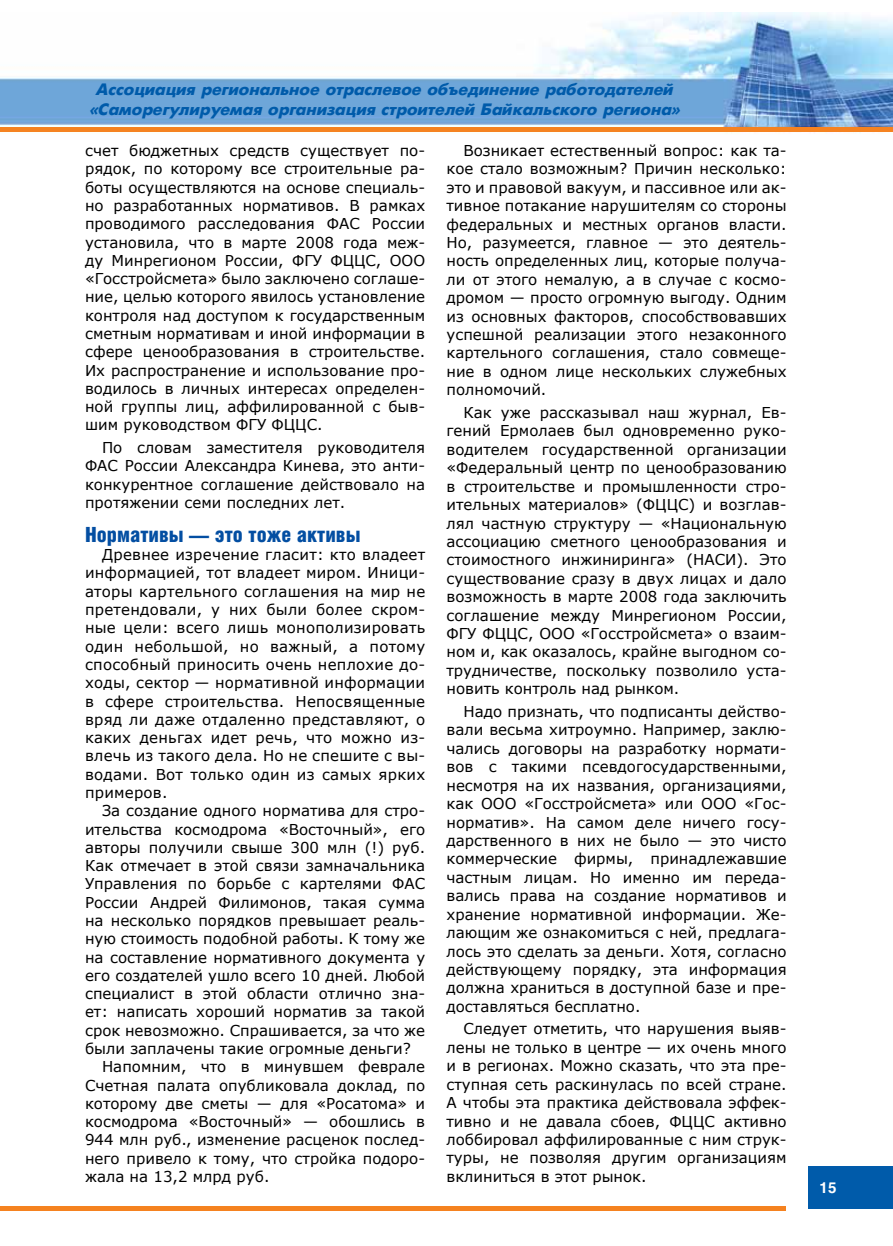
<style>
.page{position:relative;width:893px;height:1246px;background:#fff}
.page>*{position:absolute;margin:0;border:0;box-sizing:border-box;transform-origin:0 0}
.t1{font:900 21px "Helios Cond";color:#034ea2}
.t2{font:italic 700 16.5px/19.8px "Futuris";color:#005baa;text-align:center}
.t3{font:15px/18.5px "Verdana";color:#000;text-align:justify}
.t4{font:700 15px "Helios";color:#fff}
</style>
<div class="page">
<img style="left:0;top:12px;width:893px;height:122px">
<div style="left:0;top:127px;width:893px;height:5px;background:#f58220"></div>
<hr style="left:0;top:1206px;width:786px;height:4px;background:#f58220">
<div style="left:808px;top:1167px;width:85px;height:42px;background:#005baa"></div>
<p class="t2" style="left:90px;top:80px;width:593px">Ассоциация региональное отраслевое объединение работодателей «Саморегулируемая организация строителей Байкальского региона»</p>
<p class="t3" style="left:85px;top:141px;width:342px">счет бюджетных средств существует по&shy;рядок, по которому все строительные ра&shy;боты осуществляются на основе специаль&shy;но разработанных нормативов. В рамках проводимого расследования ФАС России установила, что в марте 2008 года меж&shy;ду Минрегионом России, ФГУ ФЦЦС, ООО «Госстройсмета» было заключено соглаше&shy;ние, целью которого явилось установление контроля над доступом к государственным сметным нормативам и иной информации в сфере ценообразования в строительстве.<br>Их распространение и использование про&shy;водилось в личных интересах определен&shy;ной группы лиц, аффилированной с быв&shy;шим руководством ФГУ ФЦЦС.</p>
<p class="t3" style="left:85px;top:438px;width:342px;text-indent:17px">По словам заместителя руководителя ФАС России Александра Кинева, это анти&shy;конкурентное соглашение действовало на протяжении семи последних лет.</p>
<h1 class="t1" style="left:85px;top:523px;width:277px">Нормативы — это тоже активы</h1>
<p class="t3" style="left:85px;top:545px;width:342px;text-indent:17px">Древнее изречение гласит: кто владеет информацией, тот владеет миром. Иници&shy;аторы картельного соглашения на мир не претендовали, у них были более скром&shy;ные цели: всего лишь монополизировать один небольшой, но важный, а потому способный приносить очень неплохие до&shy;ходы, сектор — нормативной информации в сфере строительства. Непосвященные вряд ли даже отдаленно представляют, о каких деньгах идет речь, что можно из&shy;влечь из такого дела. Но не спешите с вы&shy;водами. Вот только один из самых ярких примеров.</p>
<p class="t3" style="left:102px;top:801px;width:325px">За создание одного норматива для стро-</p>
<p class="t3" style="left:85px;top:819px;width:342px">ительства космодрома «Восточный», его</p>
<p class="t3" style="left:85px;top:838px;width:342px">авторы получили свыше 300 млн (!) руб.</p>
<p class="t3" style="left:85px;top:856px;width:342px">Как отмечает в этой связи замначальника</p>
<p class="t3" style="left:85px;top:874px;width:342px">Управления по борьбе с картелями ФАС</p>
<p class="t3" style="left:85px;top:892px;width:342px">России Андрей Филимонов, такая сумма</p>
<p class="t3" style="left:85px;top:911px;width:342px">на несколько порядков превышает реаль-</p>
<p class="t3" style="left:85px;top:929px;width:342px">ную стоимость подобной работы. К тому же</p>
<p class="t3" style="left:85px;top:947px;width:342px">на составление нормативного документа у</p>
<p class="t3" style="left:85px;top:966px;width:342px">его создателей ушло всего 10 дней. Любой</p>
<p class="t3" style="left:85px;top:984px;width:342px">специалист в этой области отлично зна-</p>
<p class="t3" style="left:85px;top:1002px;width:342px">ет: написать хороший норматив за такой</p>
<p class="t3" style="left:85px;top:1020px;width:342px">срок невозможно. Спрашивается, за что же</p>
<p class="t3" style="left:85px;top:1039px;width:327px">были заплачены такие огромные деньги?</p>
<p class="t3" style="left:102px;top:1057px;width:325px">Напомним, что в минувшем феврале</p>
<p class="t3" style="left:85px;top:1075px;width:342px">Счетная палата опубликовала доклад, по</p>
<p class="t3" style="left:85px;top:1093px;width:342px">которому две сметы — для «Росатома» и</p>
<p class="t3" style="left:85px;top:1112px;width:342px">космодрома «Восточный» — обошлись в</p>
<p class="t3" style="left:85px;top:1130px;width:342px">944 млн руб., изменение расценок послед-</p>
<p class="t3" style="left:85px;top:1148px;width:342px">него привело к тому, что стройка подоро-</p>
<p class="t3" style="left:85px;top:1167px;width:186px">жала на 13,2 млрд руб.</p>
<p class="t3" style="left:446px;top:141px;width:342px;text-indent:17px">Возникает естественный вопрос: как та&shy;кое стало возможным? Причин несколько: это и правовой вакуум, и пассивное или ак&shy;тивное потакание нарушителям со стороны федеральных и местных органов власти.<br>Но, разумеется, главное — это деятель&shy;ность определенных лиц, которые получа&shy;ли от этого немалую, а в случае с космо&shy;дромом — просто огромную выгоду. Одним из основных факторов, способствовавших успешной реализации этого незаконного картельного соглашения, стало совмеще&shy;ние в одном лице нескольких служебных полномочий.</p>
<p class="t3" style="left:446px;top:403px;width:342px;text-indent:17px">Как уже рассказывал наш журнал, Ев&shy;гений Ермолаев был одновременно руко&shy;водителем государственной организации «Федеральный центр по ценообразованию в строительстве и промышленности стро&shy;ительных материалов» (ФЦЦС) и возглав&shy;лял частную структуру — «Национальную ассоциацию сметного ценообразования и стоимостного инжиниринга» (НАСИ). Это существование сразу в двух лицах и дало возможность в марте 2008 года заключить соглашение между Минрегионом России, ФГУ ФЦЦС, ООО «Госстройсмета» о взаим&shy;ном и, как оказалось, крайне выгодном со&shy;трудничестве, поскольку позволило уста&shy;новить контроль над рынком.</p>
<p class="t3" style="left:446px;top:702px;width:342px;text-indent:17px">Надо признать, что подписанты действо&shy;вали весьма хитроумно. Например, заклю&shy;чались договоры на разработку нормати&shy;вов с такими псевдогосударственными, несмотря на их названия, организациями, как ООО «Госстройсмета» или ООО «Гос&shy;норматив». На самом деле ничего госу&shy;дарственного в них не было — это чисто коммерческие фирмы, принадлежавшие частным лицам. Но именно им переда&shy;вались права на создание нормативов и хранение нормативной информации. Же&shy;лающим же ознакомиться с ней, предлага&shy;лось это сделать за деньги. Хотя, согласно действующему порядку, эта информация должна храниться в доступной базе и пре&shy;доставляться бесплатно.</p>
<p class="t3" style="left:446px;top:1019px;width:342px;text-indent:17px">Следует отметить, что нарушения выяв&shy;лены не только в центре — их очень много и в регионах. Можно сказать, что эта пре&shy;ступная сеть раскинулась по всей стране.<br>А чтобы эта практика действовала эффек&shy;тивно и не давала сбоев, ФЦЦС активно лоббировал аффилированные с ним струк&shy;туры, не позволяя другим организациям вклиниться в этот рынок.</p>
<p class="t4" style="left:820px;top:1179px;width:18px">15</p>
</div>
